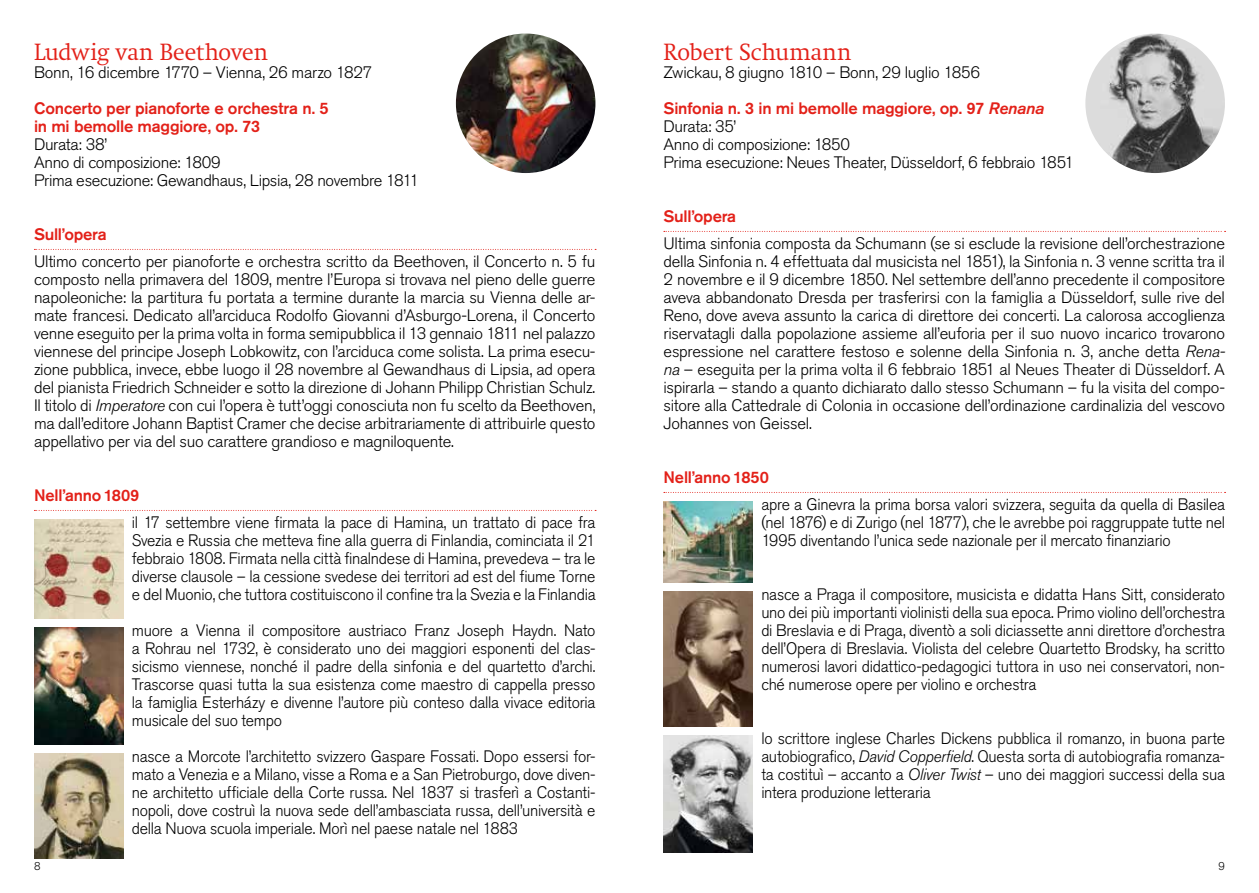
<style>
.page{position:relative;width:1259px;height:893px;background:#fff}
.page>*{position:absolute;margin:0;border:0;box-sizing:border-box;transform-origin:0 0}
.t1{font:300 24px "Swift Neue LT Pro";letter-spacing:-.005em;color:#e32119}
.t2{font:300 16.5px/18px "Akzidenz Grotesk Pro";letter-spacing:-.015em;color:#000}
.t3{font:300 16.5px/18px "Akzidenz Grotesk Pro";letter-spacing:-.015em;color:#000;text-align:justify;scale:.96 1}
.t4{font:500 16.5px/18px "Akzidenz Grotesk Pro";letter-spacing:-.01em;color:#e32119}
.t5{font:300 11.25px "Akzidenz Grotesk Pro";color:#000}
.s1{font-style:italic}
.s2{font-weight:500;color:#e32119}
.s3{font-weight:500;font-style:italic;color:#e32119}
</style>
<div class="page">
<svg style="left:34px;top:249px;width:562px;height:1px"></svg>
<svg style="left:34px;top:510px;width:562px;height:1px"></svg>
<img style="left:34px;top:627px;width:89px;height:117px">
<img style="left:456px;top:34px;width:139px;height:139px;border-radius:70px">
<img style="left:34px;top:519px;width:89px;height:99px">
<img style="left:34px;top:753px;width:89px;height:106px">
<svg style="left:664px;top:231px;width:561px;height:1px"></svg>
<svg style="left:664px;top:492px;width:561px;height:1px"></svg>
<img style="left:663px;top:591px;width:90px;height:135px">
<img style="left:1085px;top:34px;width:140px;height:139px;border-radius:70px">
<img style="left:663px;top:501px;width:90px;height:81px">
<img style="left:663px;top:735px;width:90px;height:117px">
<h1 class="t1" style="left:34px;top:38px;width:235px">Ludwig van Beethoven</h1>
<p class="t2" style="left:34px;top:63px;width:340px">Bonn, 16 dicembre 1770 – Vienna, 26 marzo 1827</p>
<p class="t4" style="left:34px;top:99px;width:296px">Concerto per pianoforte e orchestra n. 5 in mi bemolle maggiore, op. 73</p>
<p class="t2" style="left:34px;top:135px;width:386px">Durata: 38’<br>Anno di composizione: 1809<br>Prima esecuzione: Gewandhaus, Lipsia, 28 novembre 1811</p>
<p class="t4" style="left:34px;top:225px;width:74px">Sull’opera</p>
<p class="t2" style="left:34px;top:252px;width:563px;text-align:justify">Ultimo concerto per pianoforte e orchestra scritto da Beethoven, il Concerto n. 5 fu composto nella primavera del 1809, mentre l’Europa si trovava nel pieno delle guerre napoleoniche: la partitura fu portata a termine durante la marcia su Vienna delle ar&shy;mate francesi. Dedicato all’arciduca Rodolfo Giovanni d’Asburgo-Lorena, il Concerto venne eseguito per la prima volta in forma semipubblica il 13 gennaio 1811 nel palazzo viennese del principe Joseph Lobkowitz, con l’arciduca come solista. La prima esecu&shy;zione pubblica, invece, ebbe luogo il 28 novembre al Gewandhaus di Lipsia, ad opera del pianista Friedrich Schneider e sotto la direzione di Johann Philipp Christian Schulz.<br>Il titolo di <span class="s1">Imperatore</span> con cui l’opera è tutt’oggi conosciuta non fu scelto da Beethoven, ma dall’editore Johann Baptist Cramer che decise arbitrariamente di attribuirle questo appellativo per via del suo carattere grandioso e magniloquente.</p>
<p class="t4" style="left:34px;top:486px;width:107px">Nell’anno 1809</p>
<p class="t3" style="left:132px;top:513px;width:484px">il 17 settembre viene firmata la pace di Hamina, un trattato di pace fra Svezia e Russia che metteva fine alla guerra di Finlandia, cominciata il 21 febbraio 1808. Firmata nella città finalndese di Hamina, prevedeva – tra le diverse clausole – la cessione svedese dei territori ad est del fiume Torne e del Muonio, che tuttora costituiscono il confine tra la Svezia e la Finlandia</p>
<p class="t3" style="left:132px;top:621px;width:484px">muore a Vienna il compositore austriaco Franz Joseph Haydn. Nato a Rohrau nel 1732, è considerato uno dei maggiori esponenti del clas&shy;sicismo viennese, nonché il padre della sinfonia e del quartetto d’archi.<br>Trascorse quasi tutta la sua esistenza come maestro di cappella presso la famiglia Esterházy e divenne l’autore più conteso dalla vivace editoria musicale del suo tempo</p>
<p class="t3" style="left:132px;top:747px;width:484px">nasce a Morcote l’architetto svizzero Gaspare Fossati. Dopo essersi for&shy;mato a Venezia e a Milano, visse a Roma e a San Pietroburgo, dove diven&shy;ne architetto ufficiale della Corte russa. Nel 1837 si trasferì a Costanti&shy;nopoli, dove costruì la nuova sede dell’ambasciata russa, dell’università e della Nuova scuola imperiale. Morì nel paese natale nel 1883</p>
<h1 class="t1" style="left:663px;top:38px;width:189px">Robert Schumann</h1>
<p class="t2" style="left:663px;top:54px;width:382px;line-height:36px">Zwickau, 8 giugno 1810 – Bonn, 29 luglio 1856<br><span class="s2">Sinfonia n. 3 in mi bemolle maggiore, op. 97</span> <span class="s3">Renana</span></p>
<p class="t2" style="left:663px;top:117px;width:412px">Durata: 35’<br>Anno di composizione: 1850<br>Prima esecuzione: Neues Theater, Düsseldorf, 6 febbraio 1851</p>
<p class="t4" style="left:663px;top:207px;width:74px">Sull’opera</p>
<p class="t2" style="left:663px;top:234px;width:563px;text-align:justify">Ultima sinfonia composta da Schumann (se si esclude la revisione dell’orchestrazione della Sinfonia n. 4 effettuata dal musicista nel 1851), la Sinfonia n. 3 venne scritta tra il 2 novembre e il 9 dicembre 1850. Nel settembre dell’anno precedente il compositore aveva abbandonato Dresda per trasferirsi con la famiglia a Düsseldorf, sulle rive del Reno, dove aveva assunto la carica di direttore dei concerti. La calorosa accoglienza riservatagli dalla popolazione assieme all’euforia per il suo nuovo incarico trovarono espressione nel carattere festoso e solenne della Sinfonia n. 3, anche detta <span class="s1">Rena&shy;na</span> – eseguita per la prima volta il 6 febbraio 1851 al Neues Theater di Düsseldorf. A ispirarla – stando a quanto dichiarato dallo stesso Schumann – fu la visita del compo&shy;sitore alla Cattedrale di Colonia in occasione dell’ordinazione cardinalizia del vescovo Johannes von Geissel.</p>
<p class="t4" style="left:663px;top:468px;width:107px">Nell’anno 1850</p>
<p class="t3" style="left:761px;top:495px;width:484px">apre a Ginevra la prima borsa valori svizzera, seguita da quella di Basilea (nel 1876) e di Zurigo (nel 1877), che le avrebbe poi raggruppate tutte nel 1995 diventando l’unica sede nazionale per il mercato finanziario</p>
<p class="t3" style="left:761px;top:585px;width:484px">nasce a Praga il compositore, musicista e didatta Hans Sitt, considerato uno dei più importanti violinisti della sua epoca. Primo violino dell’orchestra di Breslavia e di Praga, diventò a soli diciassette anni direttore d’orchestra dell’Opera di Breslavia. Violista del celebre Quartetto Brodsky, ha scritto numerosi lavori didattico-pedagogici tuttora in uso nei conservatori, non&shy;ché numerose opere per violino e orchestra</p>
<p class="t3" style="left:761px;top:729px;width:484px">lo scrittore inglese Charles Dickens pubblica il romanzo, in buona parte autobiografico, <span class="s1">David Copperfield</span>. Questa sorta di autobiografia romanza&shy;ta costituì – accanto a <span class="s1">Oliver Twist</span> – uno dei maggiori successi della sua intera produzione letteraria</p>
<p class="t5" style="left:34px;top:859px;width:8px">8</p>
<p class="t5" style="left:1218px;top:859px;width:8px">9</p>
</div>
